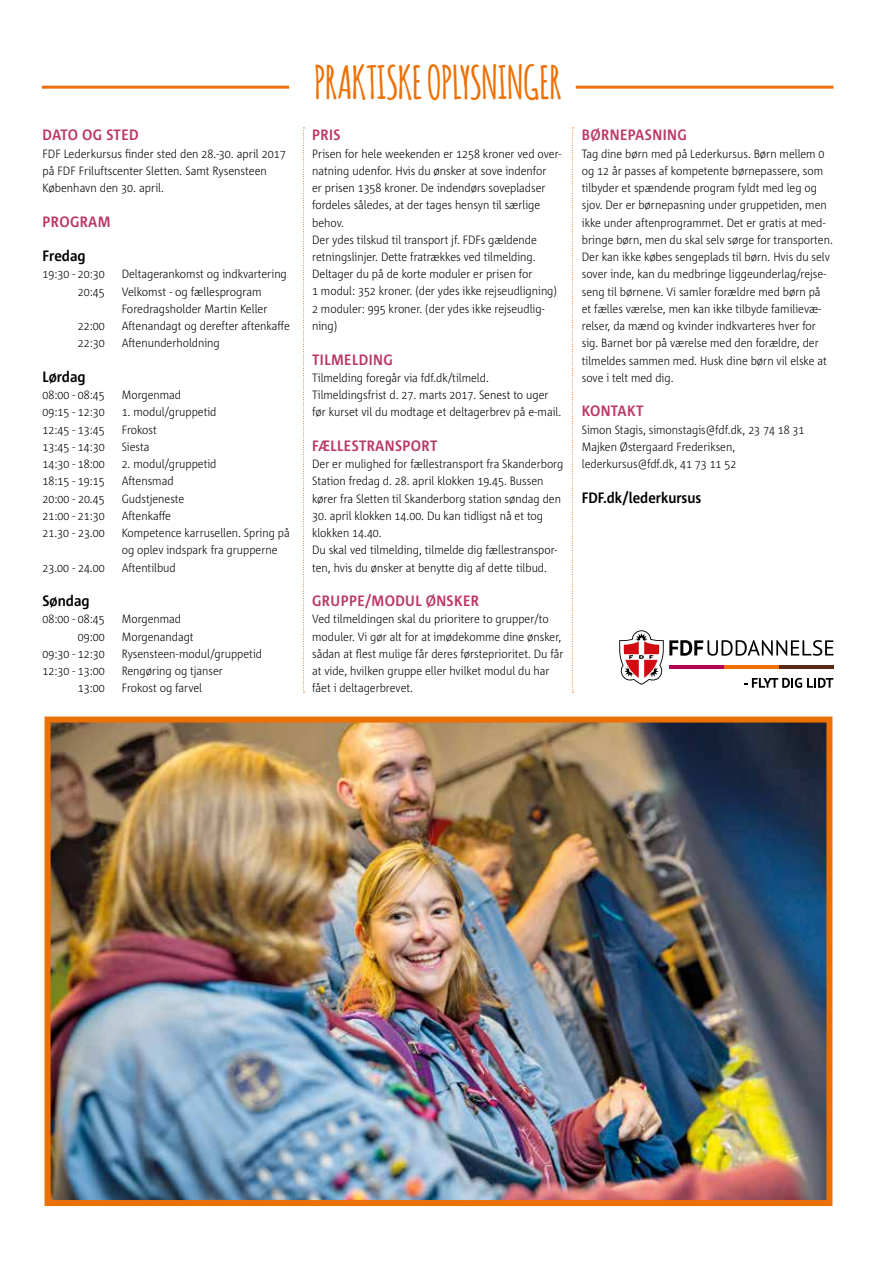
<style>
.page{position:relative;width:893px;height:1263px;background:#fff}
.page>*{position:absolute;margin:0;border:0;box-sizing:border-box;transform-origin:0 0}
.t1{font:700 45px "Amatic";color:#ed7004}
.t2{font:700 15px "Corpid C1 s S Cd";color:#bb3865}
.t3{font:700 15px "Corpid C1 s S Cd";color:#000}
.t4{font:300 12px/17.2px "Corpid C1 s S Cd";color:#000}
</style>
<div class="page">
<svg style="left:619px;top:630px;width:214px;height:58px"></svg>
<hr style="left:42px;top:86px;width:247px;height:3px;background:#ed7004">
<hr style="left:576px;top:86px;width:257px;height:3px;background:#ed7004">
<img style="left:52px;top:723px;width:773px;height:476px">
<div style="left:45px;top:716px;width:787px;height:490px;border:6px solid #ed7004"></div>
<svg style="left:303px;top:128px;width:1px;height:565px"></svg>
<svg style="left:572px;top:128px;width:1px;height:565px"></svg>
<p class="t2" style="left:43px;top:126px;width:98px">DATO OG STED</p>
<p class="t4" style="left:43px;top:144px;width:245px">FDF Lederkursus finder sted den 28.-30. april 2017 på FDF Friluftscenter Sletten. Samt Rysensteen<br>København den 30. april.</p>
<p class="t2" style="left:43px;top:212px;width:70px">PROGRAM</p>
<p class="t3" style="left:43px;top:246px;width:45px">Fredag</p>
<p class="t4" style="left:43px;top:265px;width:64px">19:30 - 20:30</p>
<p class="t4" style="left:122px;top:265px;width:167px">Deltagerankomst og indkvartering</p>
<p class="t4" style="left:78px;top:282px;width:28px">20:45</p>
<p class="t4" style="left:122px;top:282px;width:147px">Velkomst - og fællesprogram<br>Foredragsholder Martin Keller</p>
<p class="t4" style="left:78px;top:317px;width:28px">22:00</p>
<p class="t4" style="left:122px;top:317px;width:170px">Aftenandagt og derefter aftenkaffe</p>
<p class="t4" style="left:78px;top:334px;width:28px">22:30</p>
<p class="t4" style="left:122px;top:334px;width:100px">Aftenunderholdning</p>
<p class="t3" style="left:43px;top:367px;width:45px">Lørdag</p>
<p class="t4" style="left:43px;top:386px;width:64px">08:00 - 08:45</p>
<p class="t4" style="left:122px;top:386px;width:61px">Morgenmad</p>
<p class="t4" style="left:43px;top:403px;width:64px">09:15 - 12:30</p>
<p class="t4" style="left:122px;top:403px;width:96px">1. modul/gruppetid</p>
<p class="t4" style="left:43px;top:420px;width:64px">12:45 - 13:45</p>
<p class="t4" style="left:122px;top:420px;width:37px">Frokost</p>
<p class="t4" style="left:43px;top:438px;width:64px">13:45 - 14:30</p>
<p class="t4" style="left:122px;top:438px;width:29px">Siesta</p>
<p class="t4" style="left:43px;top:455px;width:64px">14:30 - 18:00</p>
<p class="t4" style="left:122px;top:455px;width:96px">2. modul/gruppetid</p>
<p class="t4" style="left:43px;top:472px;width:64px">18:15 - 19:15</p>
<p class="t4" style="left:122px;top:472px;width:53px">Aftensmad</p>
<p class="t4" style="left:43px;top:489px;width:64px">20:00 - 20.45</p>
<p class="t4" style="left:122px;top:489px;width:64px">Gudstjeneste</p>
<p class="t4" style="left:43px;top:507px;width:64px">21:00 - 21:30</p>
<p class="t4" style="left:122px;top:507px;width:51px">Aftenkaffe</p>
<p class="t4" style="left:43px;top:524px;width:64px">21.30 - 23.00</p>
<p class="t4" style="left:122px;top:524px;width:170px">Kompetence karrusellen. Spring på og oplev indspark fra grupperne</p>
<p class="t4" style="left:43px;top:558px;width:64px">23.00 - 24.00</p>
<p class="t4" style="left:122px;top:558px;width:56px">Aftentilbud</p>
<p class="t3" style="left:43px;top:591px;width:49px">Søndag</p>
<p class="t4" style="left:43px;top:610px;width:64px">08:00 - 08:45</p>
<p class="t4" style="left:122px;top:610px;width:61px">Morgenmad</p>
<p class="t4" style="left:78px;top:627px;width:28px">09:00</p>
<p class="t4" style="left:122px;top:627px;width:73px">Morgenandagt</p>
<p class="t4" style="left:43px;top:645px;width:64px">09:30 - 12:30</p>
<p class="t4" style="left:122px;top:645px;width:142px">Rysensteen-modul/gruppetid</p>
<p class="t4" style="left:43px;top:662px;width:64px">12:30 - 13:00</p>
<p class="t4" style="left:122px;top:662px;width:103px">Rengøring og tjanser</p>
<p class="t4" style="left:78px;top:679px;width:28px">13:00</p>
<p class="t4" style="left:122px;top:679px;width:82px">Frokost og farvel</p>
<h1 class="t1" style="left:314px;top:50px;width:249px">PRAKTISKE OPLYSNINGER</h1>
<p class="t2" style="left:312px;top:126px;width:30px">PRIS</p>
<p class="t4" style="left:312px;top:144px;width:251px">Prisen for hele weekenden er 1258 kroner ved over&shy;natning udenfor. Hvis du ønsker at sove indenfor<br>er prisen 1358 kroner. De indendørs sovepladser fordeles således, at der tages hensyn til særlige behov.<br>Der ydes tilskud til transport jf. FDFs gældende retningslinjer. Dette fratrækkes ved tilmelding.<br>Deltager du på de korte moduler er prisen for<br>1 modul: 352 kroner. (der ydes ikke rejseudligning)<br>2 moduler: 995 kroner. (der ydes ikke rejseudlig&shy;ning)</p>
<p class="t2" style="left:312px;top:350px;width:82px">TILMELDING</p>
<p class="t4" style="left:312px;top:369px;width:251px">Tilmelding foregår via fdf.dk/tilmeld.<br>Tilmeldingsfrist d. 27. marts 2017. Senest to uger før kurset vil du modtage et deltagerbrev på e-mail.</p>
<p class="t2" style="left:312px;top:436px;width:127px">FÆLLESTRANSPORT</p>
<p class="t4" style="left:312px;top:455px;width:253px">Der er mulighed for fællestransport fra Skanderborg<br>Station fredag d. 28. april klokken 19.45. Bussen kører fra Sletten til Skanderborg station søndag den</p>
<p class="t4" style="left:312px;top:507px;width:247px">30. april klokken 14.00. Du kan tidligst nå et tog klokken 14.40.<br>Du skal ved tilmelding, tilmelde dig fællestranspor&shy;ten, hvis du ønsker at benytte dig af dette tilbud.</p>
<p class="t2" style="left:312px;top:591px;width:169px">GRUPPE/MODUL ØNSKER</p>
<p class="t4" style="left:312px;top:610px;width:253px">Ved tilmeldingen skal du prioritere to grupper/to moduler. Vi gør alt for at imødekomme dine ønsker, sådan at flest mulige får deres førsteprioritet. Du får at vide, hvilken gruppe eller hvilket modul du har fået i deltagerbrevet.</p>
<p class="t2" style="left:582px;top:126px;width:107px">BØRNEPASNING</p>
<p class="t4" style="left:582px;top:144px;width:253px">Tag dine børn med på Lederkursus. Børn mellem 0 og 12 år passes af kompetente børnepassere, som tilbyder et spændende program fyldt med leg og sjov. Der er børnepasning under gruppetiden, men ikke under aftenprogrammet. Det er gratis at med&shy;bringe børn, men du skal selv sørge for transporten.<br>Der kan ikke købes sengeplads til børn. Hvis du selv sover inde, kan du medbringe liggeunderlag/rejse&shy;seng til børnene. Vi samler forældre med børn på et fælles værelse, men kan ikke tilbyde familievæ&shy;relser, da mænd og kvinder indkvarteres hver for sig. Barnet bor på værelse med den forældre, der tilmeldes sammen med. Husk dine børn vil elske at sove i telt med dig.</p>
<p class="t2" style="left:582px;top:402px;width:64px">KONTAKT</p>
<p class="t4" style="left:582px;top:420px;width:224px">Simon Stagis, simonstagis@fdf.dk, 23 74 18 31<br>Majken Østergaard Frederiksen, lederkursus@fdf.dk, 41 73 11 52</p>
<p class="t3" style="left:582px;top:488px;width:121px">FDF.dk/lederkursus</p>
</div>
